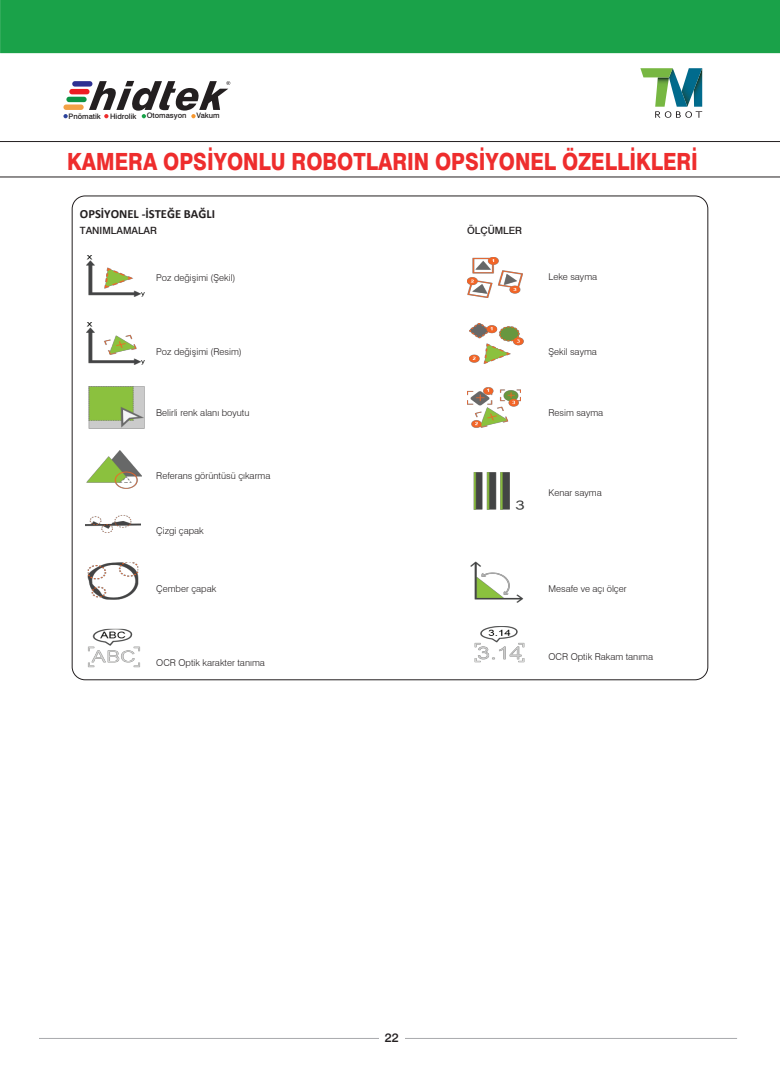
<style>
.page{position:relative;width:780px;height:1088px;background:#fff}
.page>*{position:absolute;margin:0;border:0;box-sizing:border-box;transform-origin:0 0}
.t1{font:800 23.75px "Swiss 721 BT";color:#ee2d2d;scale:.85 1}
.t2{font:700 12.5px "Calibri";color:#231f20}
.t3{font:500 12.5px "Swiss 721 BT";color:#231f20}
.t4{font:500 10px "Swiss 721 BT";color:#231f20}
.t5{font:300 9.38px "Swiss 721 BT";color:#231f20}
.t6{font:500 7.5px "Swiss 721 BT";color:#231f20}
</style>
<div class="page">
<hr style="left:39px;top:1038px;width:698px;height:1px;background:#a8a9ad">
<div style="left:379px;top:1031px;width:25px;height:13px;background:#fff"></div>
<svg style="left:0;top:0;width:780px;height:302px"></svg>
<svg style="left:550px;top:89px;width:25px;height:18px"></svg>
<div style="left:72px;top:81px;width:20px;height:6px;background:#2e3092;border-radius:3px"></div>
<div style="left:69px;top:89px;width:20px;height:5px;background:#ee1d23;border-radius:3px"></div>
<div style="left:66px;top:97px;width:21px;height:5px;background:#0d9344;border-radius:3px"></div>
<div style="left:63px;top:104px;width:21px;height:6px;background:#f2a146;border-radius:3px"></div>
<svg style="left:63px;top:114px;width:5px;height:4px"></svg>
<svg style="left:89px;top:81px;width:141px;height:37px"></svg>
<hr style="left:0;top:177px;width:780px;height:1px;background:#231f20">
<hr style="left:0;top:141px;width:780px;height:1px;background:#231f20">
<svg style="left:640px;top:68px;width:62px;height:50px"></svg>
<img style="left:89px;top:387px;width:55px;height:41px">
<img style="left:86px;top:515px;width:55px;height:18px">
<img style="left:86px;top:323px;width:58px;height:41px">
<img style="left:87px;top:450px;width:55px;height:39px">
<img style="left:86px;top:256px;width:58px;height:41px">
<img style="left:87px;top:562px;width:52px;height:38px">
<img style="left:88px;top:628px;width:52px;height:40px">
<img style="left:473px;top:472px;width:52px;height:38px">
<img style="left:468px;top:257px;width:54px;height:40px">
<img style="left:467px;top:387px;width:53px;height:40px">
<img style="left:469px;top:323px;width:54px;height:41px">
<img style="left:474px;top:626px;width:51px;height:37px">
<img style="left:470px;top:562px;width:53px;height:40px">
<p class="t6" style="left:69px;top:111px;width:70px">Pnömatik Hidrolik</p>
<p class="t6" style="left:147px;top:111px;width:41px">Otomasyon</p>
<p class="t6" style="left:196px;top:111px;width:25px">Vakum</p>
<h1 class="t1" style="left:67px;top:147px;width:743px">KAMERA OPSİYONLU ROBOTLARIN OPSİYONEL ÖZELLİKLERİ</h1>
<h2 class="t2" style="left:80px;top:205px;width:137px">OPSİYONEL -İSTEĞE BAĞLI</h2>
<p class="t4" style="left:80px;top:224px;width:79px">TANIMLAMALAR</p>
<p class="t4" style="left:467px;top:224px;width:57px">ÖLÇÜMLER</p>
<p class="t5" style="left:156px;top:272px;width:81px">Poz değişimi (Şekil)</p>
<p class="t5" style="left:156px;top:346px;width:87px">Poz değişimi (Resim)</p>
<p class="t5" style="left:156px;top:407px;width:95px">Belirli renk alanı boyutu</p>
<p class="t5" style="left:156px;top:470px;width:116px">Referans görüntüsü çıkarma</p>
<p class="t5" style="left:156px;top:525px;width:49px">Çizgi çapak</p>
<p class="t5" style="left:156px;top:583px;width:61px">Çember çapak</p>
<p class="t5" style="left:156px;top:657px;width:110px">OCR Optik karakter tanıma</p>
<p class="t5" style="left:548px;top:271px;width:50px">Leke sayma</p>
<p class="t5" style="left:548px;top:346px;width:50px">Şekil sayma</p>
<p class="t5" style="left:548px;top:407px;width:56px">Resim sayma</p>
<p class="t5" style="left:548px;top:486px;width:55px">Kenar sayma</p>
<p class="t5" style="left:548px;top:583px;width:80px">Mesafe ve açı ölçer</p>
<p class="t5" style="left:548px;top:650px;width:106px">OCR Optik Rakam tanıma</p>
<h2 class="t3" style="left:385px;top:1030px;width:15px">22</h2>
</div>
